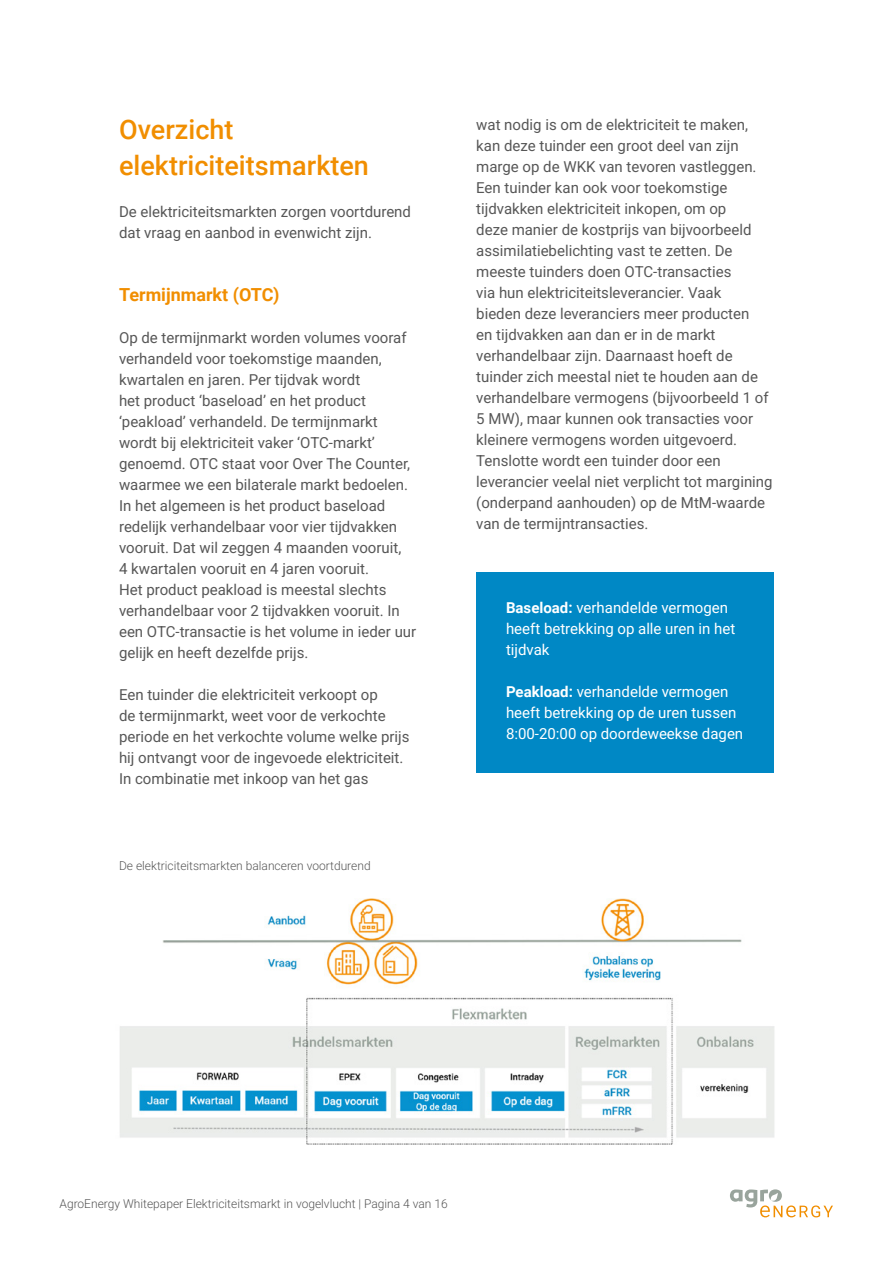
<style>
.page{position:relative;width:893px;height:1263px;background:#fff}
.page>*{position:absolute;margin:0;border:0;box-sizing:border-box;transform-origin:0 0}
.t1{font:500 27px/36px "Roboto";color:#f18e00}
.t2{font:700 18px "Roboto";color:#f18e00}
.t3{font:15px/21px "Roboto";color:#575757}
.t4{font:15px/21px "Roboto";color:#fff}
.t5{font:12px "Roboto";color:#575757}
.s1{font-weight:700}
</style>
<div class="page">
<div style="left:476px;top:572px;width:298px;height:117px;background:#0088c5"></div>
<div style="left:476px;top:656px;width:298px;height:117px;background:#0088c5"></div>
<img style="left:120px;top:898px;width:654px;height:247px">
<svg style="left:730px;top:1189px;width:103px;height:28px"></svg>
<h1 class="t1" style="left:119px;top:111px;width:251px">Overzicht elektriciteitsmarkten</h1>
<p class="t3" style="left:119px;top:201px;width:293px">De elektriciteitsmarkten zorgen voortdurend dat vraag en aanbod in evenwicht zijn.</p>
<p class="t2" style="left:119px;top:282px;width:162px">Termijnmarkt (OTC)</p>
<p class="t3" style="left:119px;top:327px;width:299px">Op de termijnmarkt worden volumes vooraf verhandeld voor toekomstige maanden, kwartalen en jaren. Per tijdvak wordt<br>het product ‘baseload’ en het product ‘peakload’ verhandeld. De termijnmarkt wordt bij elektriciteit vaker ‘OTC-markt’ genoemd. OTC staat voor Over The Counter, waarmee we een bilaterale markt bedoelen.<br>In het algemeen is het product baseload redelijk verhandelbaar voor vier tijdvakken vooruit. Dat wil zeggen 4 maanden vooruit,<br>4 kwartalen vooruit en 4 jaren vooruit.<br>Het product peakload is meestal slechts verhandelbaar voor 2 tijdvakken vooruit. In een OTC-transactie is het volume in ieder uur gelijk en heeft dezelfde prijs.</p>
<p class="t3" style="left:119px;top:684px;width:292px">Een tuinder die elektriciteit verkoopt op<br>de termijnmarkt, weet voor de verkochte periode en het verkochte volume welke prijs hij ontvangt voor de ingevoede elektriciteit.<br>In combinatie met inkoop van het gas</p>
<p class="t5" style="left:119px;top:857px;width:253px">De elektriciteitsmarkten balanceren voortdurend</p>
<p class="t3" style="left:476px;top:114px;width:298px">wat nodig is om de elektriciteit te maken, kan deze tuinder een groot deel van zijn marge op de WKK van tevoren vastleggen.<br>Een tuinder kan ook voor toekomstige tijdvakken elektriciteit inkopen, om op<br>deze manier de kostprijs van bijvoorbeeld assimilatiebelichting vast te zetten. De meeste tuinders doen OTC-transacties<br>via hun elektriciteitsleverancier. Vaak<br>bieden deze leveranciers meer producten<br>en tijdvakken aan dan er in de markt verhandelbaar zijn. Daarnaast hoeft de tuinder zich meestal niet te houden aan de verhandelbare vermogens (bijvoorbeeld 1 of 5 MW), maar kunnen ook transacties voor kleinere vermogens worden uitgevoerd.<br>Tenslotte wordt een tuinder door een leverancier veelal niet verplicht tot margining (onderpand aanhouden) op de MtM-waarde van de termijntransacties.</p>
<p class="t4" style="left:506px;top:597px;width:231px"><span class="s1">Baseload:</span> verhandelde vermogen heeft betrekking op alle uren in het tijdvak</p>
<p class="t4" style="left:506px;top:681px;width:239px"><span class="s1">Peakload:</span> verhandelde vermogen heeft betrekking op de uren tussen<br>8:00-20:00 op doordeweekse dagen</p>
<p class="t5" style="left:60px;top:1195px;width:390px">AgroEnergy Whitepaper Elektriciteitsmarkt in vogelvlucht | Pagina 4 van 16</p>
</div>
